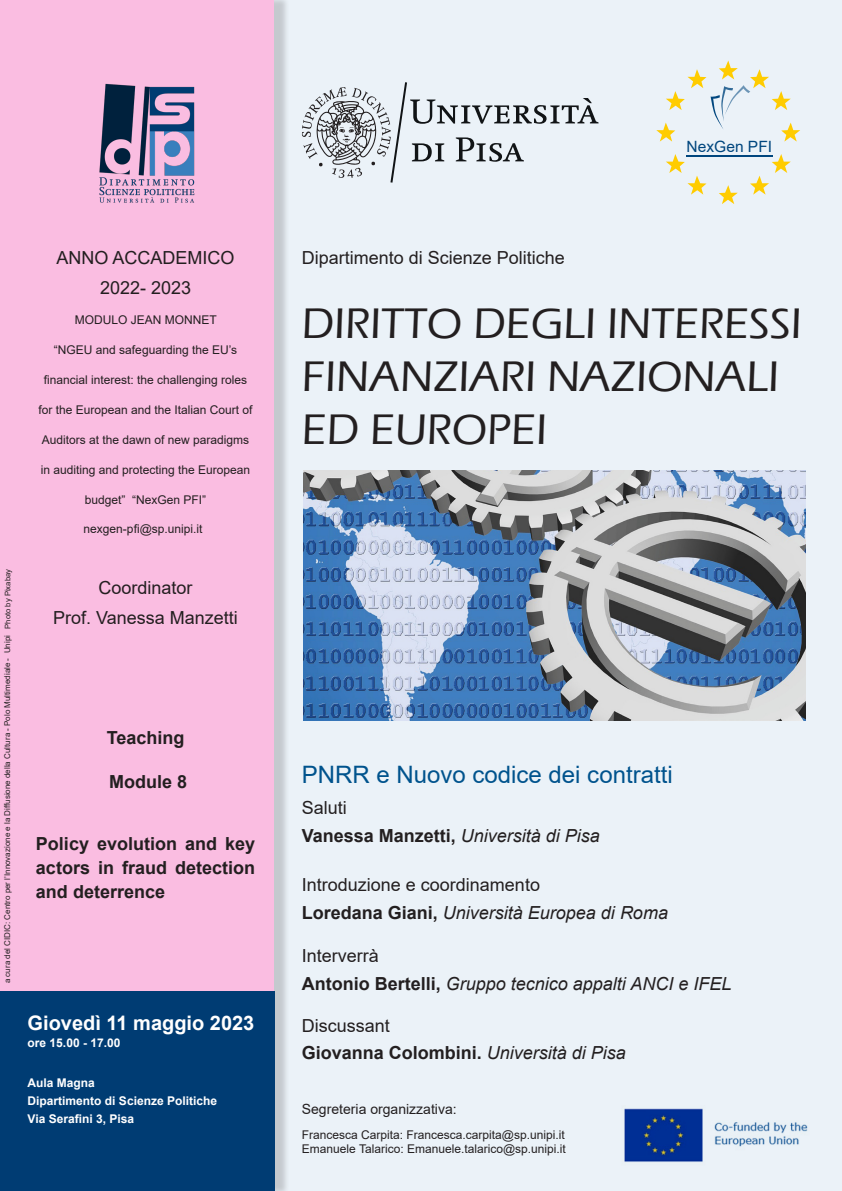
<style>
.page{position:relative;width:842px;height:1191px;background:#fff}
.page>*{position:absolute;margin:0;border:0;box-sizing:border-box;transform-origin:0 0}
.t1{font:500 44px/52.8px "Eras ITC";color:#231f20}
.t2{font:24px "Arial";color:#00538d}
.t3{font:700 20px "Arial";color:#fff}
.t4{font:700 18px/24px "Arial";color:#231f20}
.t5{font:18px/30px "Arial";color:#231f20;text-align:center}
.t6{font:italic 18px/27.6px "Arial";color:#231f20}
.t7{font:15.5px "Arial";color:#00467e}
.t8{font:14px "Arial";color:#231f20}
.t9{font:12px/14.4px "Arial";color:#231f20}
.t10{font:700 12px/18px "Arial";color:#fff}
.t11{font:8px "Arial";color:#231f20}
.s1{font-size:7.7px}
.s2{font-weight:400}
.s3{font-weight:400;font-style:italic}
.s4{font-weight:700}
.s5{font-style:italic}
.s6{font-style:normal}
.s7{font-weight:700;font-style:normal}
</style>
<div class="page">
<div style="left:274px;top:0;width:567px;height:1190px;background:#ebf2f8"></div>
<div style="left:5px;top:0;width:285px;height:1191px;background:#231f20;opacity:.75"></div>
<div style="left:0;top:0;width:274px;height:1190px;background:#fabde1"></div>
<img style="left:99px;top:83px;width:96px;height:120px">
<div style="left:0;top:991px;width:275px;height:200px;background:#003c73"></div>
<svg style="left:302px;top:82px;width:296px;height:101px"></svg>
<img style="left:624px;top:1108px;width:184px;height:54px">
<hr style="left:686px;top:156px;width:86px;height:1px;background:#00467e">
<svg style="left:750px;top:154px;width:41px;height:41px"></svg>
<svg style="left:719px;top:185px;width:19px;height:19px"></svg>
<svg style="left:656px;top:60px;width:144px;height:82px"></svg>
<svg style="left:666px;top:154px;width:40px;height:41px"></svg>
<img style="left:303px;top:471px;width:503px;height:249px">
<p class="t11" style="left:2px;top:983px;width:416px;rotate:-90deg">a cura del CIDIC: Centro per l’Innovazione e la Diffusione della Cultura - Polo Multimediale - Unipi <span class="s1">Photo by Pixabay</span></p>
<h3 class="t5" style="left:57px;top:243px;width:180px">ANNO ACCADEMICO<br>2022- 2023</h3>
<p class="t9" style="left:75px;top:312px;width:144px">MODULO JEAN MONNET</p>
<p class="t9" style="left:54px;top:342px;width:185px">“NGEU and safeguarding the EU’s</p>
<p class="t9" style="left:44px;top:372px;width:205px">financial interest: the challenging roles</p>
<p class="t9" style="left:38px;top:402px;width:216px">for the European and the Italian Court of</p>
<p class="t9" style="left:42px;top:432px;width:209px">Auditors at the dawn of new paradigms</p>
<p class="t9" style="left:41px;top:462px;width:211px">in auditing and protecting the European</p>
<p class="t9" style="left:85px;top:492px;width:123px">budget” “NexGen PFI”</p>
<p class="t9" style="left:84px;top:522px;width:120px">nexgen-pfi@sp.unipi.it</p>
<h3 class="t5" style="left:53px;top:573px;width:186px">Coordinator<br>Prof. Vanessa Manzetti</h3>
<h3 class="t4" style="left:107px;top:726px;width:79px">Teaching</h3>
<h3 class="t4" style="left:109px;top:770px;width:80px">Module 8</h3>
<h3 class="t4" style="left:36px;top:832px;width:221px;text-align:justify">Policy evolution and key actors in fraud detection and deterrence</h3>
<h3 class="t3" style="left:28px;top:1009px;width:228px">Giovedì 11 maggio 2023</h3>
<p class="t10" style="left:28px;top:1034px;width:94px">ore 15.00 - 17.00</p>
<p class="t10" style="left:28px;top:1073px;width:191px">Aula Magna<br>Dipartimento di Scienze Politiche<br>Via Serafini 3, Pisa</p>
<h3 class="t5" style="left:302px;top:243px;width:265px">Dipartimento di Scienze Politiche</h3>
<p class="t7" style="left:687px;top:136px;width:87px">NexGen PFI</p>
<h1 class="t1" style="left:302px;top:298px;width:501px">DIRITTO DEGLI INTERESSI<br>FINANZIARI NAZIONALI<br>ED EUROPEI</h1>
<h2 class="t2" style="left:302px;top:757px;width:372px">PNRR e Nuovo codice dei contratti</h2>
<h3 class="t4" style="left:302px;top:794px;width:300px;line-height:27.6px"><span class="s2">Saluti<br></span>Vanessa Manzetti, <span class="s3">Università di Pisa</span></h3>
<h3 class="t5" style="left:302px;top:871px;width:368px;line-height:27.6px;text-align:left">Introduzione e coordinamento<br><span class="s4">Loredana Giani,</span> <span class="s5">Università Europea di Roma</span></h3>
<h3 class="t6" style="left:302px;top:942px;width:431px"><span class="s6">Interverrà<br></span><span class="s7">Antonio Bertelli,</span> Gruppo tecnico appalti ANCI e IFEL</h3>
<h3 class="t4" style="left:302px;top:1011px;width:326px;line-height:27.6px"><span class="s2">Discussant<br></span>Giovanna Colombini. <span class="s3">Università di Pisa</span></h3>
<p class="t8" style="left:302px;top:1099px;width:156px">Segreteria organizzativa:</p>
<p class="t9" style="left:302px;top:1127px;width:266px">Francesca Carpita: Francesca.carpita@sp.unipi.it<br>Emanuele Talarico: Emanuele.talarico@sp.unipi.it</p>
</div>
